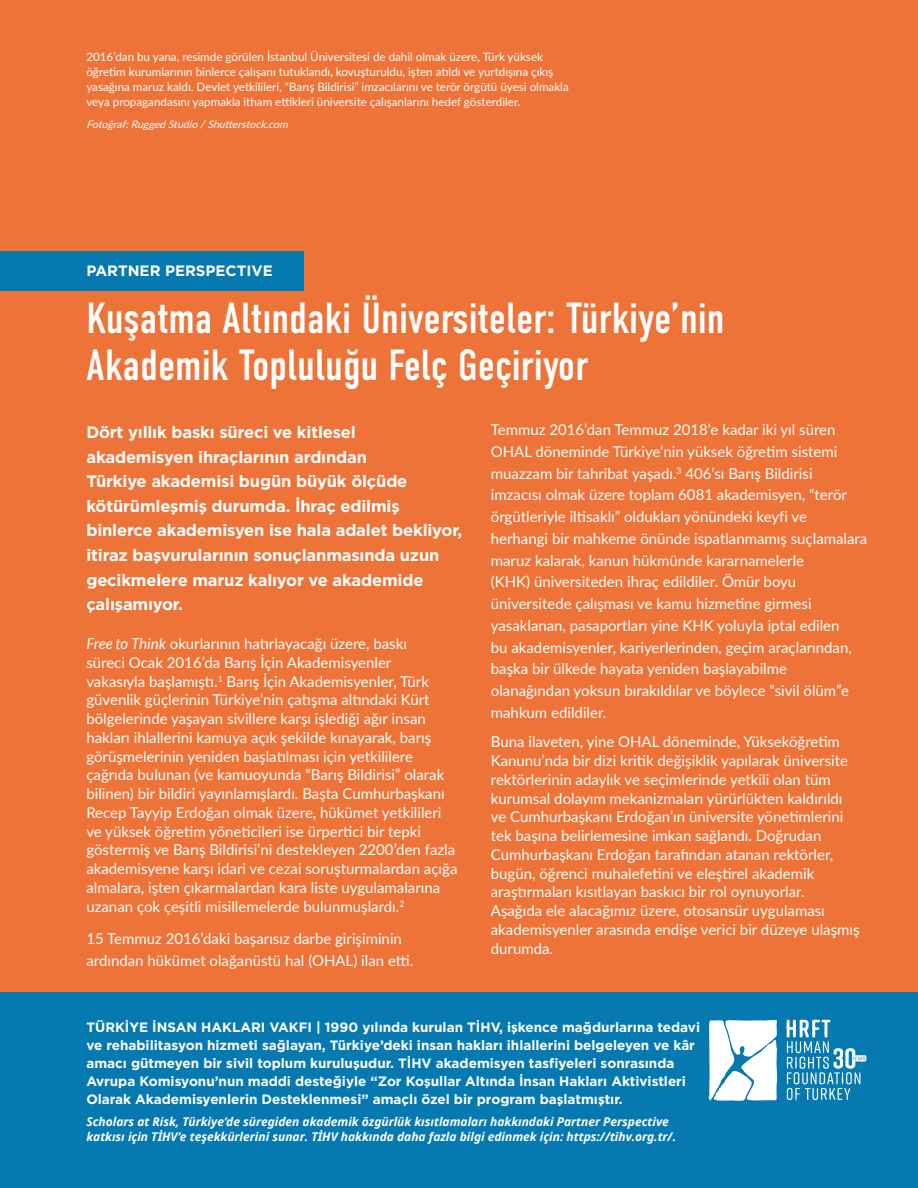
<style>
.page{position:relative;width:918px;height:1188px;background:#ee7338}
.page>*{position:absolute;margin:0;border:0;box-sizing:border-box;transform-origin:0 0}
.t1{font:43.5px/46.5px "DIN Condensed";color:#fff}
.t2{font:700 16.5px/24.6px "Gotham";letter-spacing:-.01em;color:#fff}
.t3{font:15px/18.8px "Lato";color:#fff}
.t4{font:700 15px "Gotham";color:#fff}
.t5{font:700 13.5px/18px "Gotham";color:#fff}
.t6{font:italic 700 12px/15px "Noto Sans";color:#fff}
.t7{font:11.7px/15px "Lato";color:#fff}
.t8{font:italic 10.5px "Lato";color:#fff}
.s1{font-style:italic}
</style>
<div class="page">
<hr style="left:0;top:0;width:1px;height:1188px;background:#808285">
<div style="left:0;top:993px;width:918px;height:195px;background:#0679b0"></div>
<div style="left:0;top:251px;width:303px;height:40px;background:#0679b0"></div>
<svg style="left:708px;top:1020px;width:70px;height:81px;background:#dbebf3"></svg>
<svg style="left:786px;top:1019px;width:81px;height:81px"></svg>
<p class="t7" style="left:86px;top:48px;width:484px">2016’dan bu yana, resimde görülen İstanbul Üniversitesi de dahil olmak üzere, Türk yüksek öğretim kurumlarının binlerce çalışanı tutuklandı, kovuşturuldu, işten atıldı ve yurtdışına çıkış yasağına maruz kaldı. Devlet yetkilileri, “Barış Bildirisi” imzacılarını ve terör örgütü üyesi olmakla veya propagandasını yapmakla itham ettikleri üniversite çalışanlarını hedef gösterdiler.</p>
<p class="t8" style="left:86px;top:117px;width:207px">Fotoğraf:RuggedStudio/Shutterstock.com</p>
<p class="t4" style="left:86px;top:261px;width:188px">PARTNER PERSPECTIVE</p>
<h1 class="t1" style="left:86px;top:296px;width:640px">Kuşatma Altındaki Üniversiteler: Türkiye’nin<br>Akademik Topluluğu Felç Geçiriyor</h1>
<p class="t2" style="left:86px;top:420px;width:377px">Dört yıllık baskı süreci ve kitlesel akademisyen ihraçlarının ardından<br>Türkiye akademisi bugün büyük ölçüde kötürümleşmiş durumda. İhraç edilmiş binlerce akademisyen ise hala adalet bekliyor, itiraz başvurularının sonuçlanmasında uzun gecikmelere maruz kalıyor ve akademide çalışamıyor.</p>
<p class="t3" style="left:86px;top:634px;width:373px"><span class="s1">Free to Think</span> okurlarının hatırlayacağı üzere, baskı<br>süreci Ocak 2016’da Barış İçin Akademisyenler<br>vakasıyla başlamıştı.<sup>1</sup> Barış İçin Akademisyenler, Türk güvenlik güçlerinin Türkiye’nin çatışma altındaki Kürt bölgelerinde yaşayan sivillere karşı işlediği ağır insan hakları ihlallerini kamuya açık şekilde kınayarak, barış görüşmelerinin yeniden başlatılması için yetkililere çağrıda bulunan (ve kamuoyunda “Barış Bildirisi” olarak bilinen) bir bildiri yayınlamışlardı. Başta Cumhurbaşkanı Recep Tayyip Erdoğan olmak üzere, hükümet yetkilileri ve yüksek öğretim yöneticileri ise ürpertici bir tepki göstermiş ve Barış Bildirisi’ni destekleyen 2200’den fazla akademisyene karşı idari ve cezai soruşturmalardan açığa almalara, işten çıkarmalardan kara liste uygulamalarına uzanan çok çeşitli misillemelerde bulunmuşlardı.<sup>2</sup></p>
<p class="t3" style="left:86px;top:927px;width:328px;line-height:21.8px">15 Temmuz 2016’daki başarısız darbe girişiminin ardından hükümet olağanüstü hal (OHAL) ilan etti.</p>
<p class="t3" style="left:491px;top:418px;width:378px;line-height:21.8px">Temmuz 2016’dan Temmuz 2018’e kadar iki yıl süren OHAL döneminde Türkiye’nin yüksek öğretim sistemi muazzam bir tahribat yaşadı.<sup>3</sup> 406’sı Barış Bildirisi<br>imzacısı olmak üzere toplam 6081 akademisyen, “terör örgütleriyle iltisaklı” oldukları yönündeki keyfi ve herhangi bir mahkeme önünde ispatlanmamış suçlamalara maruz kalarak, kanun hükmünde kararnamelerle<br>(KHK) üniversiteden ihraç edildiler. Ömür boyu üniversitede çalışması ve kamu hizmetine girmesi yasaklanan, pasaportları yine KHK yoluyla iptal edilen<br>bu akademisyenler, kariyerlerinden, geçim araçlarından, başka bir ülkede hayata yeniden başlayabilme olanağından yoksun bırakıldılar ve böylece “sivil ölüm”e mahkum edildiler.</p>
<p class="t3" style="left:491px;top:732px;width:370px">Buna ilaveten, yine OHAL döneminde, Yükseköğretim Kanunu’nda bir dizi kritik değişiklik yapılarak üniversite rektörlerinin adaylık ve seçimlerinde yetkili olan tüm kurumsal dolayım mekanizmaları yürürlükten kaldırıldı ve Cumhurbaşkanı Erdoğan’ın üniversite yönetimlerini tek başına belirlemesine imkan sağlandı. Doğrudan Cumhurbaşkanı Erdoğan tarafından atanan rektörler, bugün, öğrenci muhalefetini ve eleştirel akademik araştırmaları kısıtlayan baskıcı bir rol oynuyorlar.<br>Aşağıda ele alacağımız üzere, otosansür uygulaması akademisyenler arasında endişe verici bir düzeye ulaşmış durumda.</p>
<p class="t5" style="left:86px;top:1018px;width:615px">TÜRKİYE İNSAN HAKLARI VAKFI | 1990 yılında kurulan TİHV, işkence mağdurlarına tedavi ve rehabilitasyon hizmeti sağlayan, Türkiye’deki insan hakları ihlallerini belgeleyen ve kâr amacı gütmeyen bir sivil toplum kuruluşudur. TİHV akademisyen tasfiyeleri sonrasında Avrupa Komisyonu’nun maddi desteğiyle “Zor Koşullar Altında İnsan Hakları Aktivistleri Olarak Akademisyenlerin Desteklenmesi” amaçlı özel bir program başlatmıştır.</p>
<p class="t6" style="left:86px;top:1114px;width:591px">Scholars at Risk, Türkiye’de süregiden akademik özgürlük kısıtlamaları hakkındaki Partner Perspective katkısı için TİHV’e teşekkürlerini sunar. TİHV hakkında daha fazla bilgi edinmek için: https://tihv.org.tr/.</p>
</div>
